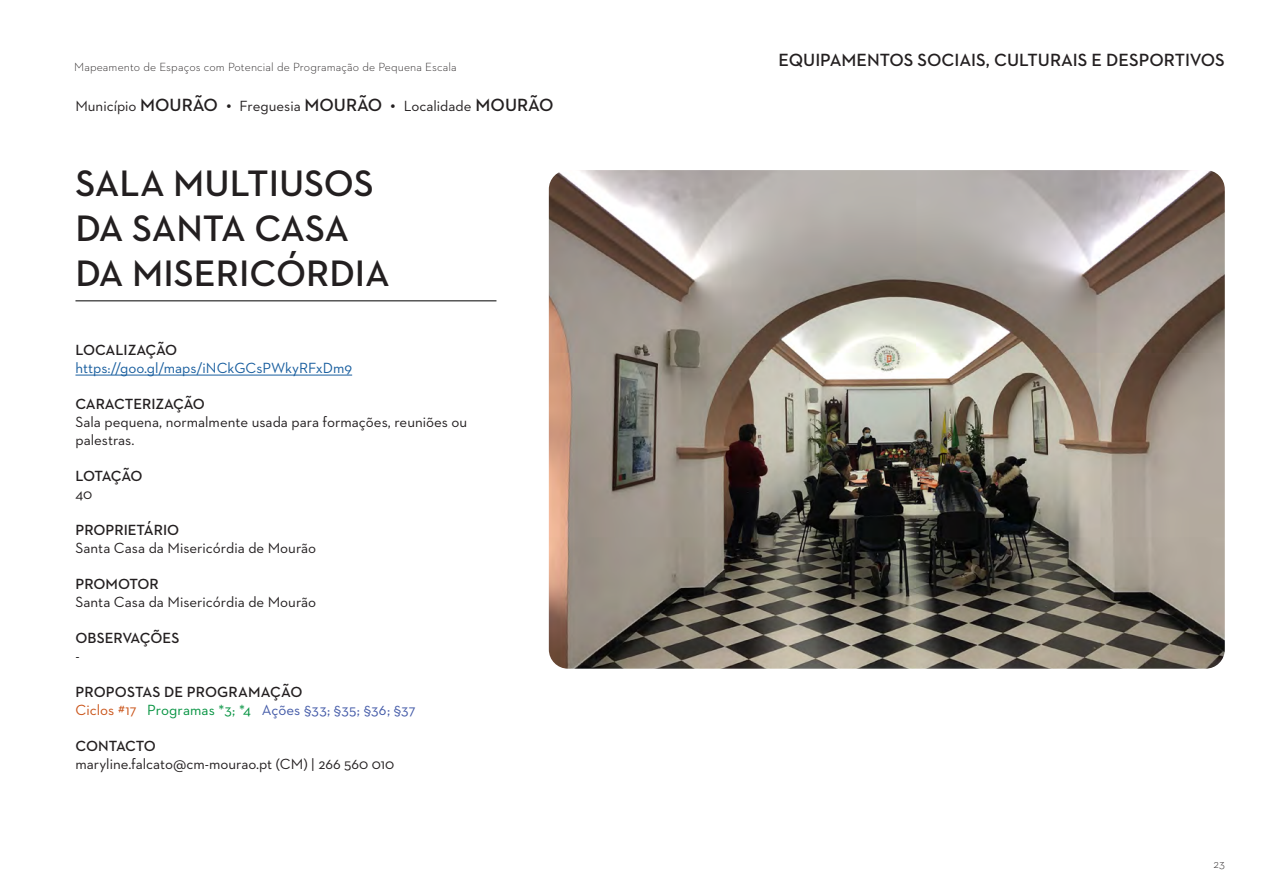
<style>
.page{position:relative;width:1263px;height:893px;background:#fff}
.page>*{position:absolute;margin:0;border:0;box-sizing:border-box;transform-origin:0 0}
.t1{font:600 37.5px/45px "Neutraface 2 Text";color:#231f20}
.t2{font:600 18px "Neutraface 2 Text";color:#231f20}
.t3{font:15px/18px "Neutraface 2 Text";color:#231f20}
.t4{font:600 15px/18px "Neutraface 2 Text";color:#231f20}
.t5{font:15px "Neutraface 2 Text";color:#175d9e}
.t6{font:600 15px "Neutraface 2 Text";letter-spacing:-.05em;color:#231f20}
.t7{font:300 12px "Neutraface 2 Text";letter-spacing:.01em;color:#231f20}
.s1{font-weight:600;font-size:18px}
.s2{font-weight:400;color:#ca5419}
.s3{font-weight:400;color:#059341}
.s4{font-weight:400;color:#4259a7}
</style>
<div class="page">
<hr style="left:75px;top:301px;width:421px;height:1px;background:#000">
<hr style="left:75px;top:375px;width:277px;height:1px;background:#175d9e">
<img style="left:549px;top:170px;width:676px;height:499px">
<p class="t7" style="left:74px;top:59px;width:384px">Mapeamento de Espaços com Potencial de Programação de Pequena Escala</p>
<p class="t2" style="left:778px;top:49px;width:448px">EQUIPAMENTOS SOCIAIS, CULTURAIS E DESPORTIVOS</p>
<p class="t3" style="left:75px;top:96px;width:480px">Município <span class="s1">MOURÃO •</span> Freguesia <span class="s1">MOURÃO •</span> Localidade <span class="s1">MOURÃO</span></p>
<h1 class="t1" style="left:75px;top:161px;width:316px">SALA MULTIUSOS<br>DA SANTA CASA<br>DA MISERICÓRDIA</h1>
<p class="t4" style="left:75px;top:341px;width:103px">LOCALIZAÇÃO</p>
<p class="t5" style="left:75px;top:359px;width:278px">https://goo.gl/maps/iNCkGCsPWkyRFxDm9</p>
<p class="t4" style="left:75px;top:395px;width:131px">CARACTERIZAÇÃO</p>
<p class="t3" style="left:75px;top:413px;width:393px">Sala pequena, normalmente usada para formações, reuniões ou palestras.</p>
<p class="t6" style="left:75px;top:466px;width:69px">LOTAÇÃO</p>
<p class="t3" style="left:75px;top:485px;width:18px">40</p>
<p class="t4" style="left:75px;top:521px;width:105px">PROPRIETÁRIO</p>
<p class="t3" style="left:75px;top:539px;width:242px">Santa Casa da Misericórdia de Mourão</p>
<p class="t4" style="left:75px;top:575px;width:85px">PROMOTOR</p>
<p class="t3" style="left:75px;top:593px;width:242px">Santa Casa da Misericórdia de Mourão</p>
<p class="t4" style="left:75px;top:629px;width:105px">OBSERVAÇÕES</p>
<p class="t3" style="left:75px;top:647px;width:6px">-</p>
<p class="t4" style="left:75px;top:683px;width:342px">PROPOSTAS DE PROGRAMAÇÃO<br><span class="s2">Ciclos #17</span> <span class="s3">Programas *3; *4</span> <span class="s4">Ações §33; §35; §36; §37</span></p>
<p class="t4" style="left:75px;top:737px;width:82px">CONTACTO</p>
<p class="t3" style="left:75px;top:755px;width:320px">maryline.falcato@cm-mourao.pt (CM) | 266 560 010</p>
<p class="t7" style="left:1213px;top:857px;width:13px">23</p>
</div>
